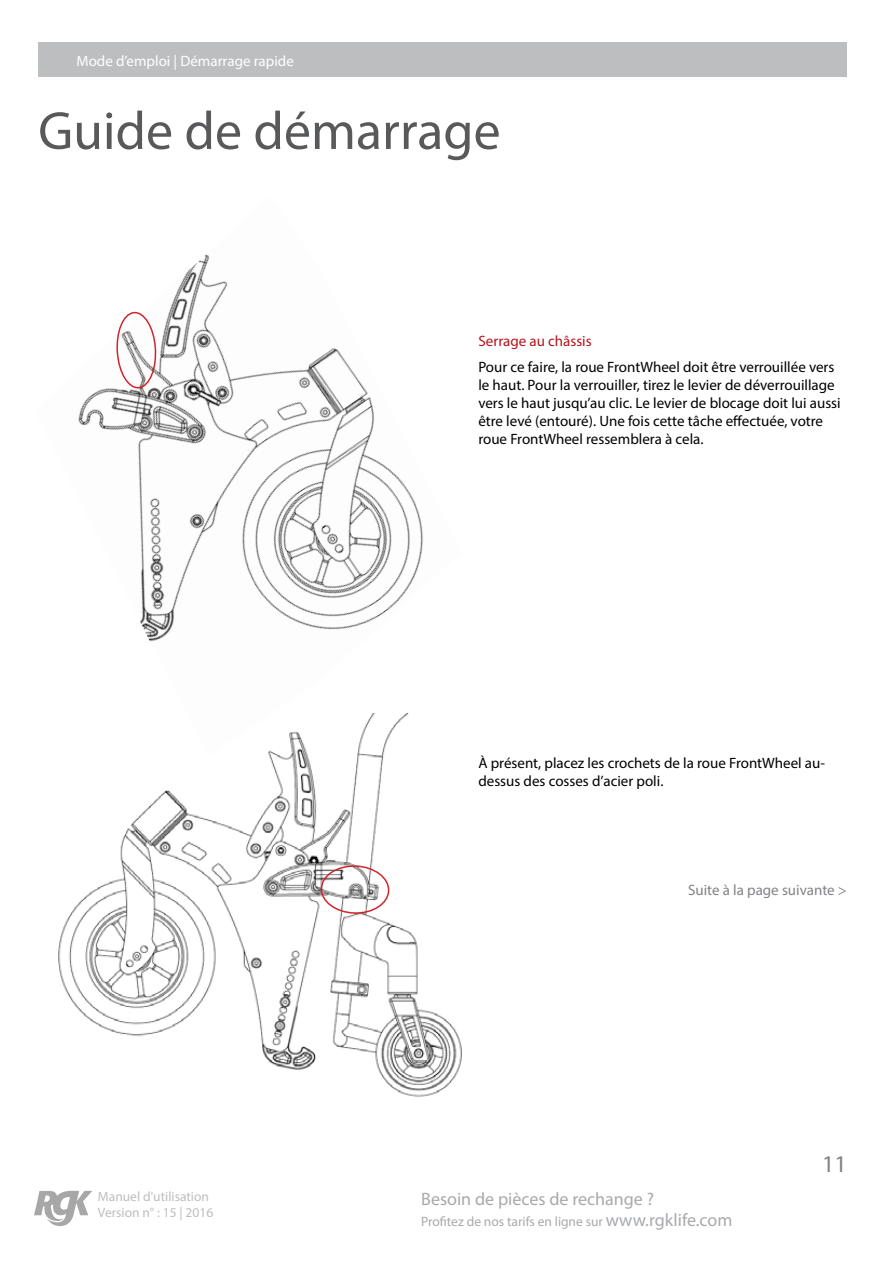
<style>
.page{position:relative;width:893px;height:1263px;background:#fff}
.page>*{position:absolute;margin:0;border:0;box-sizing:border-box;transform-origin:0 0}
.t1{font:54px "Myriad Pro";color:#58595b}
.t2{font:24px "Myriad Pro";color:#808285}
.t3{font:18px "Myriad Pro";color:#a7a9ac}
.t4{font:15px/18px "Myriad Pro";color:#000}
.t5{font:15px "Myriad Pro";color:#fff}
.t6{font:15px "Myriad Pro";color:#808285}
.t7{font:15px "Myriad Pro";color:#b5121b}
.t8{font:13.5px "Myriad Pro";color:#a7a9ac}
.t9{font:13.5px/16.2px "Myriad Pro";color:#bcbec0}
.s1{font-size:18px}
</style>
<div class="page">
<svg style="left:34px;top:1191px;width:58px;height:35px"></svg>
<div style="left:38px;top:43px;width:809px;height:34px;background:#bcbec0"></div>
<img style="left:58px;top:756px;width:404px;height:341px">
<svg style="left:321px;top:864px;width:69px;height:50px"></svg>
<img style="left:78px;top:254px;width:345px;height:502px">
<svg style="left:116px;top:311px;width:41px;height:78px"></svg>
<p class="t5" style="left:77px;top:51px;width:219px">Mode d’emploi | Démarrage rapide</p>
<h1 class="t1" style="left:38px;top:98px;width:464px">Guide de démarrage</h1>
<p class="t7" style="left:478px;top:332px;width:115px">Serrage au châssis</p>
<p class="t4" style="left:478px;top:358px;width:364px">Pour ce faire, la roue FrontWheel doit être verrouillée vers le haut. Pour la verrouiller, tirez le levier de déverrouillage vers le haut jusqu’au clic. Le levier de blocage doit lui aussi être levé (entouré). Une fois cette tâche effectuée, votre roue FrontWheel ressemblera à cela.</p>
<p class="t4" style="left:478px;top:754px;width:348px">À présent, placez les crochets de la roue FrontWheel au&shy;dessus des cosses d’acier poli.</p>
<p class="t6" style="left:688px;top:880px;width:160px">Suite à la page suivante &gt;</p>
<p class="t9" style="left:98px;top:1188px;width:117px">Manuel d'utilisation<br>Version n° : 15 | 2016</p>
<p class="t3" style="left:421px;top:1187px;width:234px">Besoin de pièces de rechange ?</p>
<p class="t8" style="left:421px;top:1213px;width:313px">Profitez de nos tarifs en ligne sur <span class="s1">www.rgklife.com</span></p>
<h2 class="t2" style="left:822px;top:1149px;width:26px">11</h2>
</div>
